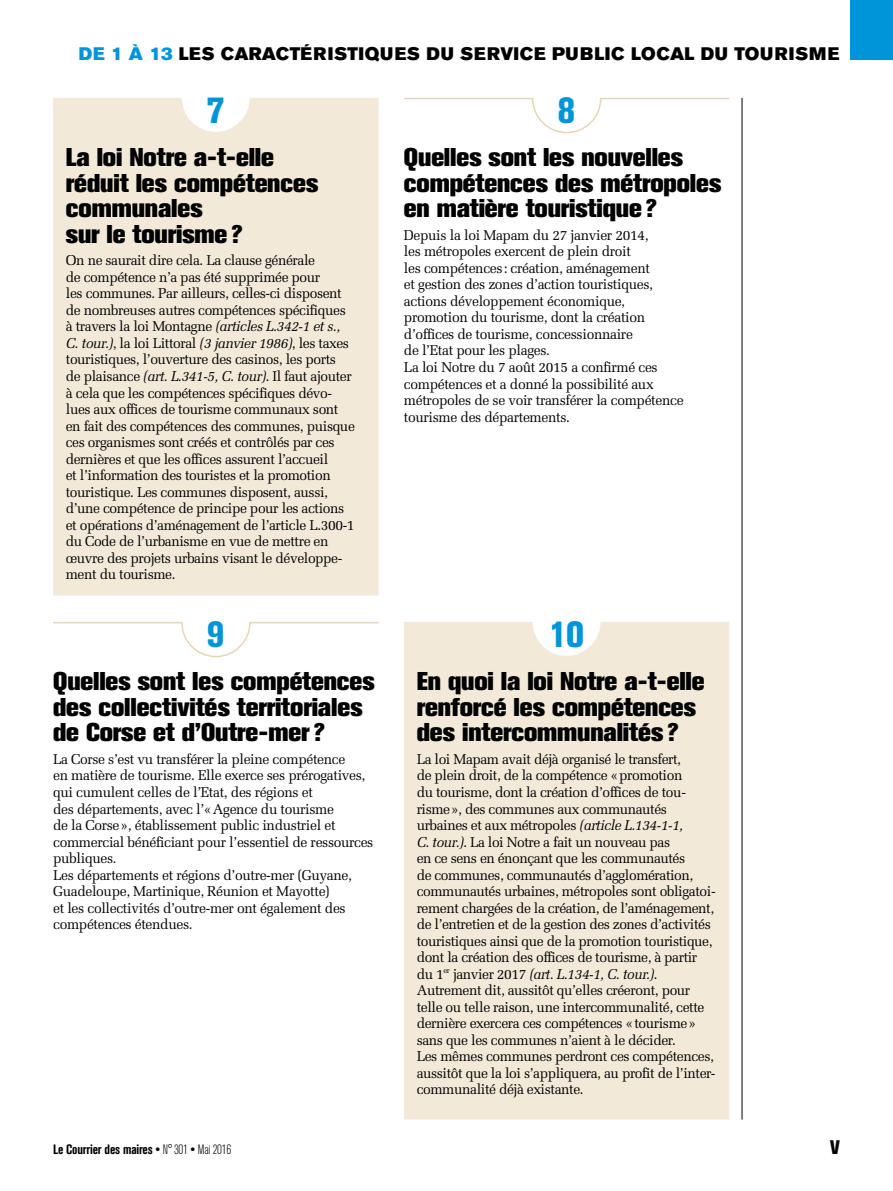
<style>
.page{position:relative;width:893px;height:1191px;background:#fff}
.page>*{position:absolute;margin:0;border:0;box-sizing:border-box;transform-origin:0 0}
.t1{font:800 condensed 36px "Akzidenz Grotesk Std";color:#0094d9}
.t2{font:800 25.5px/25.5px "Akzidenz Grotesk Std";letter-spacing:-.005em;color:#000}
.t3{font:800 condensed 19.5px "Akzidenz Grotesk Std";color:#000}
.t4{font:18px "Akzidenz Grotesk Std Super";letter-spacing:.045em;color:#000}
.t5{font:14.25px/16.5px "Melior LT Std";letter-spacing:-.03em;color:#000}
.t6{font:700 condensed 13.5px "Akzidenz Grotesk Std";letter-spacing:-.015em;color:#000}
.s1{color:#0094d9}
.s2{font-style:italic}
.s3{font-weight:300}
</style>
<div class="page">
<div style="left:850px;top:0;width:43px;height:60px;background:#0094d9"></div>
<hr style="left:742px;top:98px;width:1px;height:1021px;background:#000">
<div style="left:53px;top:98px;width:325px;height:497px;background:#f2e9d8"></div>
<hr style="left:404px;top:98px;width:129px;height:1px;background:#e6d6b5">
<svg style="left:531px;top:97px;width:71px;height:37px"></svg>
<hr style="left:600px;top:98px;width:129px;height:1px;background:#e6d6b5">
<div style="left:404px;top:622px;width:325px;height:497px;background:#f2e9d8"></div>
<hr style="left:53px;top:622px;width:130px;height:1px;background:#e6d6b5">
<svg style="left:180px;top:622px;width:71px;height:36px"></svg>
<hr style="left:249px;top:622px;width:129px;height:1px;background:#e6d6b5">
<p class="t4" style="left:79px;top:43px;width:761px"><span class="s1">DE 1 À 13</span> LES CARACTÉRISTIQUES DU SERVICE PUBLIC LOCAL DU TOURISME</p>
<h1 class="t1" style="left:207px;top:90px;width:19px">7</h1>
<h1 class="t1" style="left:558px;top:90px;width:19px">8</h1>
<h2 class="t2" style="left:66px;top:144px;width:254px">La loi Notre a-t-elle réduit les compétences communales<br>sur le tourisme?</h2>
<p class="t5" style="left:66px;top:252px;width:291px">On ne saurait dire cela. La clause générale<br>de compétence n’a pas été supprimée pour<br>les communes. Par ailleurs, celles-ci disposent de nombreuses autres compétences spécifiques à travers la loi Montagne <span class="s2">(articles L.342-1 et s., C. tour.)</span>, la loi Littoral <span class="s2">(3 janvier 1986)</span>, les taxes touristiques, l’ouverture des casinos, les ports<br>de plaisance <span class="s2">(art. L.341-5, C. tour)</span>. Il faut ajouter à cela que les compétences spécifiques dévo&shy;lues aux offices de tourisme communaux sont en fait des compétences des communes, puisque ces organismes sont créés et contrôlés par ces dernières et que les offices assurent l’accueil<br>et l’information des touristes et la promotion touristique. Les communes disposent, aussi, d’une compétence de principe pour les actions et opérations d’aménagement de l’article L.300-1 du Code de l’urbanisme en vue de mettre en œuvre des projets urbains visant le développe&shy;ment du tourisme.</p>
<h1 class="t1" style="left:207px;top:614px;width:19px">9</h1>
<h2 class="t2" style="left:53px;top:668px;width:323px">Quelles sont les compétences des collectivités territoriales de Corse et d’Outre-mer?</h2>
<p class="t5" style="left:53px;top:751px;width:322px">La Corse s’est vu transférer la pleine compétence<br>en matière de tourisme. Elle exerce ses prérogatives, qui cumulent celles de l’Etat, des régions et<br>des départements, avec l’«Agence du tourisme<br>de la Corse», établissement public industriel et commercial bénéficiant pour l’essentiel de ressources publiques.<br>Les départements et régions d’outre-mer (Guyane, Guadeloupe, Martinique, Réunion et Mayotte)<br>et les collectivités d’outre-mer ont également des compétences étendues.</p>
<h2 class="t2" style="left:404px;top:144px;width:319px">Quelles sont les nouvelles compétences des métropoles en matière touristique?</h2>
<p class="t5" style="left:404px;top:227px;width:281px">Depuis la loi Mapam du 27 janvier 2014,<br>les métropoles exercent de plein droit<br>les compétences: création, aménagement<br>et gestion des zones d’action touristiques, actions développement économique, promotion du tourisme, dont la création d’offices de tourisme, concessionnaire<br>de l’Etat pour les plages.<br>La loi Notre du 7 août 2015 a confirmé ces compétences et a donné la possibilité aux métropoles de se voir transférer la compétence tourisme des départements.</p>
<h1 class="t1" style="left:549px;top:614px;width:36px">10</h1>
<h2 class="t2" style="left:417px;top:668px;width:289px">En quoi la loi Notre a-t-elle renforcé les compétences des intercommunalités?</h2>
<p class="t5" style="left:417px;top:751px;width:301px">La loi Mapam avait déjà organisé le transfert,<br>de plein droit, de la compétence «promotion<br>du tourisme, dont la création d’offices de tou&shy;risme», des communes aux communautés urbaines et aux métropoles <span class="s2">(article L.134-1-1,<br>C. tour.)</span>. La loi Notre a fait un nouveau pas<br>en ce sens en énonçant que les communautés<br>de communes, communautés d’agglomération, communautés urbaines, métropoles sont obligatoi&shy;rement chargées de la création, de l’aménagement, de l’entretien et de la gestion des zones d’activités touristiques ainsi que de la promotion touristique, dont la création des offices de tourisme, à partir du 1<sup>er</sup> janvier 2017 <span class="s2">(art. L.134-1, C. tour.)</span>.<br>Autrement dit, aussitôt qu’elles créeront, pour telle ou telle raison, une intercommunalité, cette dernière exercera ces compétences «tourisme» sans que les communes n’aient à le décider.<br>Les mêmes communes perdront ces compétences, aussitôt que la loi s’appliquera, au profit de l’inter&shy;communalité déjà existante.</p>
<p class="t6" style="left:53px;top:1141px;width:180px">Le Courrier des maires ● <span class="s3">N° 301</span> ● <span class="s3">Mai 2016</span></p>
<h3 class="t3" style="left:830px;top:1135px;width:11px">V</h3>
</div>
